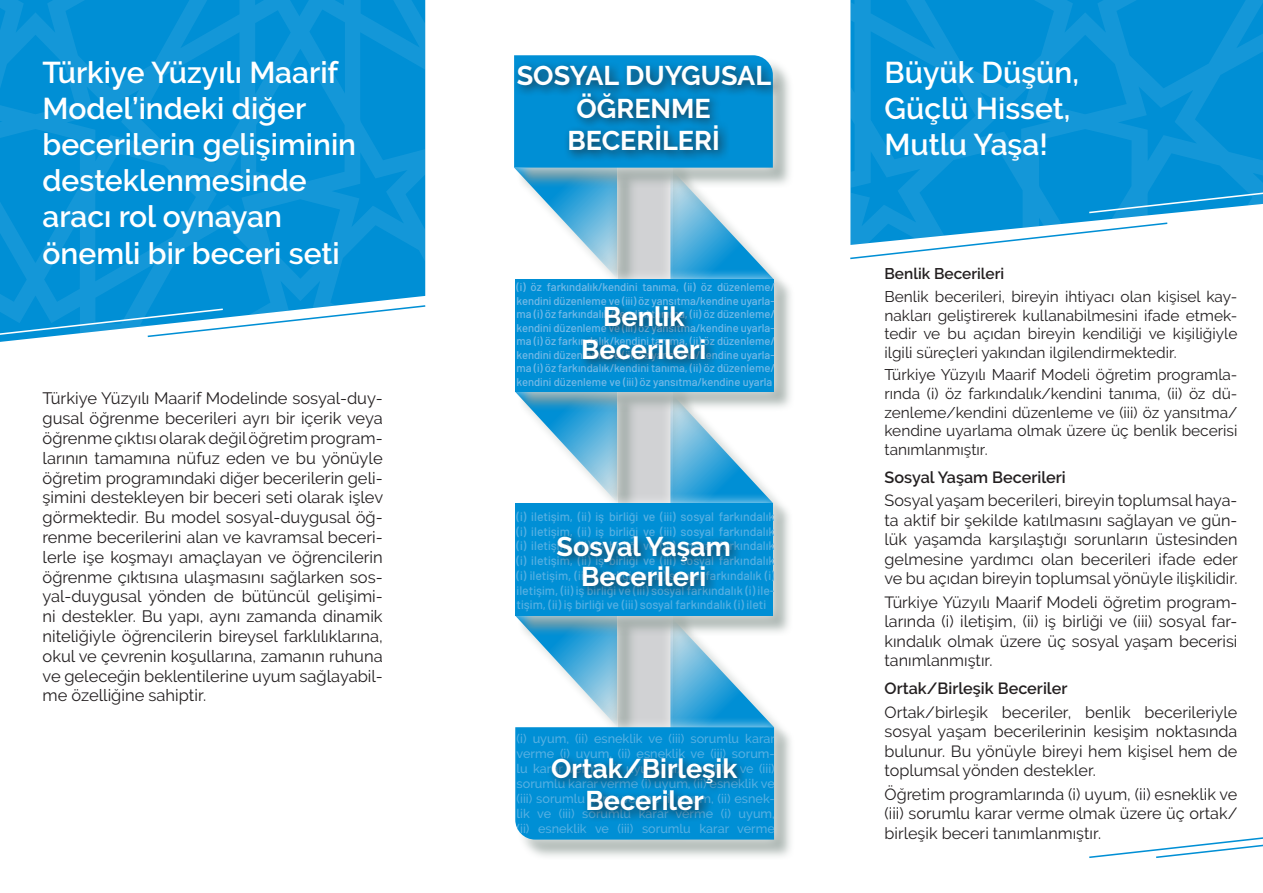
<style>
.page{position:relative;width:1263px;height:893px;background:#fff}
.page>*{position:absolute;margin:0;border:0;box-sizing:border-box;transform-origin:0 0}
.t1{font:600 30px/36px "Raleway";color:#fff}
.t2{font:700 27px/32.4px "Raleway";color:#fff;text-align:center}
.t3{font:16.5px/19.8px "Raleway";color:#231f20;text-align:justify}
.t4{font:16.2px/19.5px "Raleway";color:#231f20;text-align:justify}
.t5{font:600 16.2px "Raleway";color:#231f20}
.t6{font:15.45px/18.6px "Raleway";color:#231f20;text-align:justify}
.t7{font:600 15.45px "Raleway";color:#231f20}
.t8{font:500 12.6px/15.1px "Raleway";color:#57b0e2;text-align:justify}
.t9{font:500 12.3px/14.7px "Barlow";color:#57b0e2;text-align:justify}
.t10{font:500 11.25px/13.5px "Barlow";color:#76bae7;text-align:justify}
</style>
<div class="page">
<svg style="left:850px;top:0;width:413px;height:191px;background:#0792d6"></svg>
<svg style="left:0;top:0;width:425px;height:191px;background:#0792d6"></svg>
<svg style="left:0;top:191px;width:1263px;height:146px"></svg>
<svg style="left:1089px;top:837px;width:174px;height:21px"></svg>
<div style="left:618px;top:84px;width:54px;height:737px;background:#d1d2d4"></div>
<div style="left:505px;top:157px;width:123px;height:130px;background:#fff"></div>
<div style="left:673px;top:172px;width:120px;height:129px;background:#fff"></div>
<div style="left:519px;top:393px;width:119px;height:129px;background:#95a29d;opacity:.75"></div>
<div style="left:506px;top:381px;width:122px;height:130px;background:#fff;opacity:.75"></div>
<svg style="left:515px;top:402px;width:102px;height:91px"></svg>
<div style="left:660px;top:384px;width:122px;height:130px;background:#fff;opacity:.75"></div>
<svg style="left:670px;top:412px;width:103px;height:81px"></svg>
<div style="left:516px;top:58px;width:277px;height:130px;background:#95a29d;opacity:.75"></div>
<div style="left:504px;top:45px;width:279px;height:133px;background:#fff"></div>
<svg style="left:514px;top:55px;width:260px;height:214px"></svg>
<div style="left:512px;top:60px;width:271px;height:103px;background:#231f20;opacity:.75"></div>
<div style="left:517px;top:281px;width:277px;height:131px;background:#95a29d;opacity:.75"></div>
<div style="left:504px;top:269px;width:280px;height:133px;background:#fff;opacity:.75"></div>
<div style="left:515px;top:279px;width:259px;height:112px;background:#008fd5"></div>
<div style="left:578px;top:301px;width:139px;height:70px;background:#231f20;opacity:.75"></div>
<div style="left:518px;top:506px;width:276px;height:130px;background:#95a29d;opacity:.75"></div>
<div style="left:505px;top:493px;width:278px;height:133px;background:#fff;opacity:.75"></div>
<div style="left:515px;top:503px;width:258px;height:113px;background:#008fd5"></div>
<div style="left:552px;top:530px;width:189px;height:69px;background:#231f20;opacity:.75"></div>
<div style="left:518px;top:730px;width:277px;height:130px;background:#95a29d;opacity:.75"></div>
<div style="left:505px;top:717px;width:280px;height:133px;background:#fff;opacity:.75"></div>
<svg style="left:515px;top:615px;width:259px;height:225px"></svg>
<div style="left:546px;top:753px;width:203px;height:70px;background:#231f20;opacity:.75"></div>
<svg style="left:849px;top:222px;width:320px;height:38px"></svg>
<h1 class="t1" style="left:43px;top:55px;width:315px">Türkiye Yüzyılı Maarif<br>Model’indeki diğer becerilerin gelişiminin desteklenmesinde aracı rol oynayan önemli bir beceri seti</h1>
<h1 class="t1" style="left:884px;top:55px;width:196px">Büyük Düşün,<br>Güçlü Hisset,<br>Mutlu Yaşa!</h1>
<h2 class="t2" style="left:517px;top:60px;width:256px">SOSYAL DUYGUSAL<br>ÖĞRENME<br>BECERİLERİ</h2>
<p class="t3" style="left:43px;top:389px;width:342px">Türkiye Yüzyılı Maarif Modelinde sosyal-duy&shy;gusal öğrenme becerileri ayrı bir içerik veya öğrenme çıktısı olarak değil öğretim program&shy;larının tamamına nüfuz eden ve bu yönüyle öğretim programındaki diğer becerilerin geli&shy;şimini destekleyen bir beceri seti olarak işlev görmektedir. Bu model sosyal-duygusal öğ&shy;renme becerilerini alan ve kavramsal beceri&shy;lerle işe koşmayı amaçlayan ve öğrencilerin öğrenme çıktısına ulaşmasını sağlarken sos&shy;yal-duygusal yönden de bütüncül gelişimi&shy;ni destekler. Bu yapı, aynı zamanda dinamik niteliğiyle öğrencilerin bireysel farklılıklarına, okul ve çevrenin koşullarına, zamanın ruhuna ve geleceğin beklentilerine uyum sağlayabil&shy;me özelliğine sahiptir.</p>
<p class="t10" style="left:517px;top:280px;width:260px">(i) öz farkındalık/kendini tanıma, (ii) öz düzenleme/ kendini düzenleme ve (iii) öz yansıtma/kendine uyarla&shy;ma (i) öz farkındalık/kendini tanıma, (ii) öz düzenleme/ kendini düzenleme ve (iii) öz yansıtma/kendine uyarla&shy;ma (i) öz farkındalık/kendini tanıma, (ii) öz düzenleme/ kendini düzenleme ve (iii) öz yansıtma/kendine uyarla&shy;ma (i) öz farkındalık/kendini tanıma, (ii) öz düzenleme/ kendini düzenleme ve (iii) öz yansıtma/kendine uyarla</p>
<h2 class="t2" style="left:581px;top:301px;width:127px">Benlik<br>Becerileri</h2>
<p class="t9" style="left:517px;top:509px;width:260px">(i) iletişim, (ii) iş birliği ve (iii) sosyal farkındalık (i) iletişim, (ii) iş birliği ve (iii) sosyal farkındalık (i) iletişim, (ii) iş birliği ve (iii) sosyal farkındalık (i) iletişim, (ii) iş birliği ve (iii) sosyal farkındalık (i) iletişim, (ii) iş birliği ve (iii) sosyal farkındalık (i) iletişim, (ii) iş birliği ve (iii) sosyal farkındalık (i) ile&shy;tişim, (ii) iş birliği ve (iii) sosyal farkındalık (i) ileti</p>
<h2 class="t2" style="left:556px;top:531px;width:176px;line-height:30px">Sosyal Yaşam<br>Becerileri</h2>
<p class="t8" style="left:517px;top:731px;width:260px">(i) uyum, (ii) esneklik ve (iii) sorumlu karar verme (i) uyum, (ii) esneklik ve (iii) sorum&shy;lu karar verme (i) uyum, (ii) esneklik ve (iii) sorumlu karar verme (i) uyum, (ii) esneklik ve (iii) sorumlu karar verme (i) uyum, (ii) esnek&shy;lik ve (iii) sorumlu karar verme (i) uyum, (ii) esneklik ve (iii) sorumlu karar verme</p>
<h2 class="t2" style="left:551px;top:752px;width:188px">Ortak/Birleşik<br>Beceriler</h2>
<p class="t7" style="left:884px;top:265px;width:121px">Benlik Becerileri</p>
<p class="t6" style="left:884px;top:287px;width:354px">Benlik becerileri, bireyin ihtiyacı olan kişisel kay&shy;nakları geliştirerek kullanabilmesini ifade etmek&shy;tedir ve bu açıdan bireyin kendiliği ve kişiliğiyle ilgili süreçleri yakından ilgilendirmektedir.</p>
<p class="t6" style="left:884px;top:366px;width:354px">Türkiye Yüzyılı Maarif Modeli öğretim programla&shy;rında (i) öz farkındalık/kendini tanıma, (ii) öz dü- zenleme/kendini düzenleme ve (iii) öz yansıtma/ kendine uyarlama olmak üzere üç benlik becerisi tanımlanmıştır.</p>
<p class="t5" style="left:884px;top:467px;width:183px">Sosyal Yaşam Becerileri</p>
<p class="t4" style="left:884px;top:491px;width:355px">Sosyal yaşam becerileri, bireyin toplumsal haya&shy;ta aktif bir şekilde katılmasını sağlayan ve gün&shy;lük yaşamda karşılaştığı sorunların üstesinden gelmesine yardımcı olan becerileri ifade eder ve bu açıdan bireyin toplumsal yönüyle ilişkilidir.</p>
<p class="t4" style="left:884px;top:592px;width:354px">Türkiye Yüzyılı Maarif Modeli öğretim program&shy;larında (i) iletişim, (ii) iş birliği ve (iii) sosyal far&shy;kındalık olmak üzere üç sosyal yaşam becerisi tanımlanmıştır.</p>
<p class="t5" style="left:884px;top:679px;width:184px">Ortak/Birleşik Beceriler</p>
<p class="t4" style="left:884px;top:702px;width:354px">Ortak/birleşik beceriler, benlik becerileriyle sosyal yaşam becerilerinin kesişim noktasında bulunur. Bu yönüyle bireyi hem kişisel hem de toplumsal yönden destekler.</p>
<p class="t4" style="left:884px;top:784px;width:354px">Öğretim programlarında (i) uyum, (ii) esneklik ve (iii) sorumlu karar verme olmak üzere üç ortak/ birleşik beceri tanımlanmıştır.</p>
</div>
